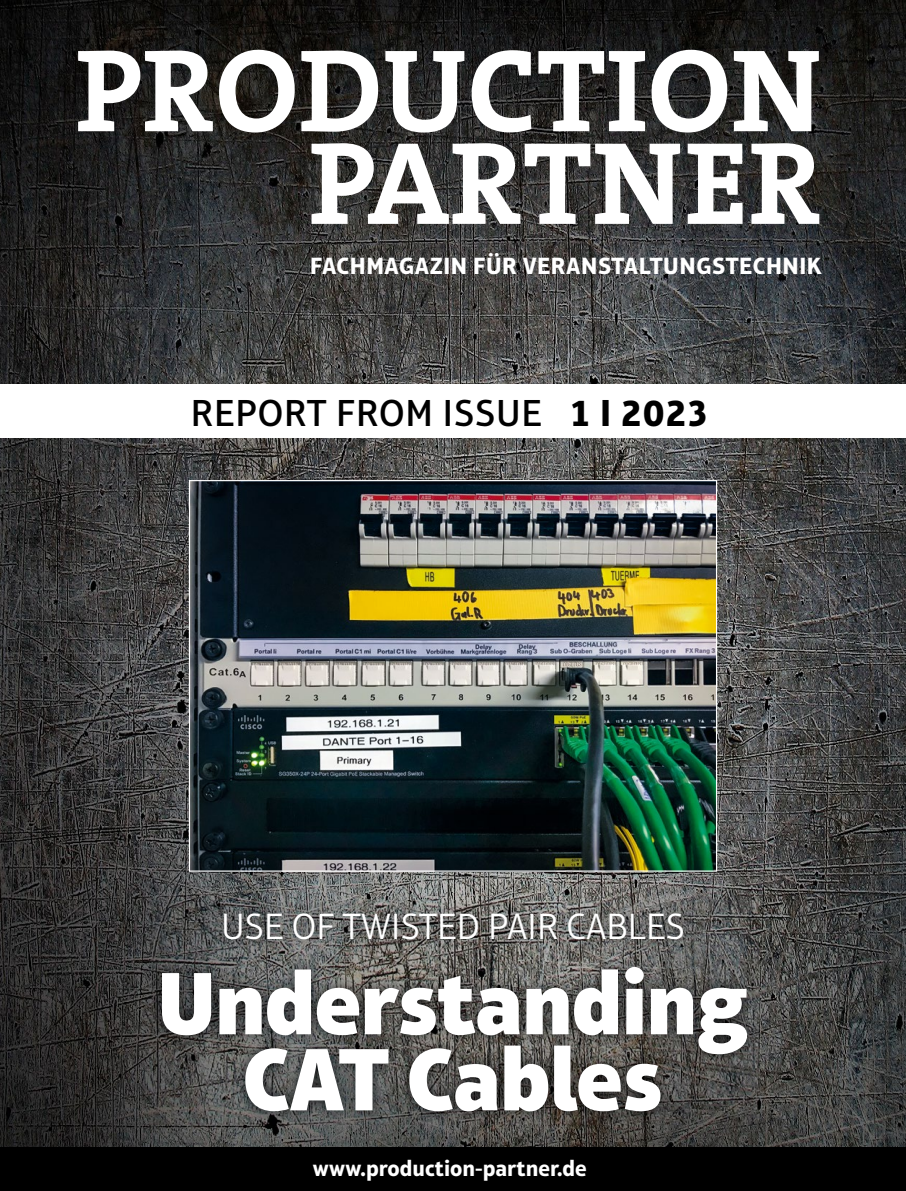
<style>
.page{position:relative;width:906px;height:1191px;background:#fff}
.page>*{position:absolute;margin:0;border:0;box-sizing:border-box;transform-origin:0 0}
.t1{font:900 90px/76.1px "Aptifer Sans LT Pro";letter-spacing:-.01em;color:#fff;text-align:center}
.t2{font:500 38.25px "Aptifer Sans LT Pro";letter-spacing:.025em;color:#000}
.t3{font:300 37.2px "Aptifer Sans LT Pro";letter-spacing:.005em;color:#fff}
.t4{font:700 24px "Aptifer Sans LT Pro";letter-spacing:.025em;color:#fff}
.t5{font:700 22.5px "Aptifer Sans LT Pro";color:#fff}
.s1{font-weight:700}
</style>
<div class="page">
<img style="left:0;top:0;width:906px;height:1147px">
<svg style="left:78px;top:51px;width:135px;height:80px"></svg>
<svg style="left:219px;top:50px;width:76px;height:83px"></svg>
<svg style="left:301px;top:51px;width:77px;height:81px"></svg>
<svg style="left:385px;top:51px;width:79px;height:81px"></svg>
<svg style="left:471px;top:50px;width:60px;height:82px"></svg>
<svg style="left:538px;top:51px;width:107px;height:80px"></svg>
<svg style="left:651px;top:50px;width:76px;height:83px"></svg>
<svg style="left:734px;top:51px;width:85px;height:80px"></svg>
<svg style="left:311px;top:143px;width:369px;height:81px"></svg>
<svg style="left:687px;top:144px;width:55px;height:80px"></svg>
<svg style="left:751px;top:143px;width:68px;height:81px"></svg>
<div style="left:0;top:1147px;width:906px;height:44px;background:#000"></div>
<div style="left:0;top:385px;width:906px;height:53px;background:#fff"></div>
<img style="left:149px;top:900px;width:611px;height:224px">
<img style="left:189px;top:480px;width:528px;height:391px">
<p class="t4" style="left:310px;top:251px;width:513px">FACHMAGAZIN FÜR VERANSTALTUNGSTECHNIK</p>
<h2 class="t2" style="left:191px;top:390px;width:519px">REPORT FROM ISSUE <span class="s1">1 I 2023</span></h2>
<h3 class="t3" style="left:221px;top:905px;width:465px">USE OF TWISTED PAIR CABLES</h3>
<h1 class="t1" style="left:157px;top:964px;width:592px">Understanding<br>CAT Cables</h1>
<p class="t5" style="left:313px;top:1154px;width:275px">www.production-partner.de</p>
</div>
